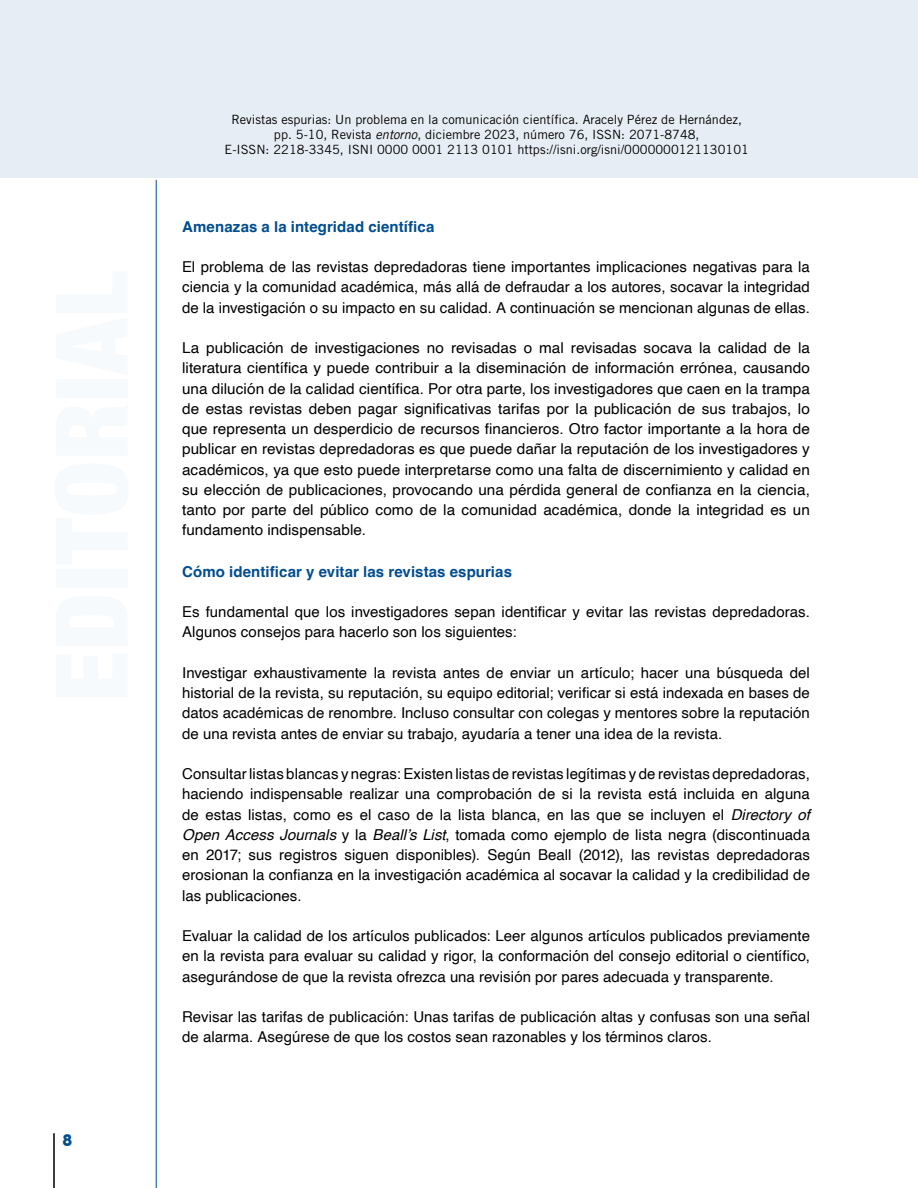
<style>
.page{position:relative;width:918px;height:1188px;background:#fff}
.page>*{position:absolute;margin:0;border:0;box-sizing:border-box;transform-origin:0 0}
.t1{font:900 16.5px "VAG Rounded";color:#004d8f}
.t2{font:15px/20.2px "Helvetica";letter-spacing:.005em;color:#000;text-align:justify}
.t3{font:700 15px "Helvetica";letter-spacing:.005em;color:#004d8f}
.t4{font:12.75px/15px "Trade Gothic";color:#000;text-align:center}
.s1{font-family:"Trade Gothic LT";font-style:italic}
.s2{font-style:italic}
</style>
<div class="page">
<hr style="left:53px;top:1133px;width:2px;height:55px;background:#000">
<div style="left:0;top:0;width:918px;height:178px;background:#e6edf4"></div>
<hr style="left:156px;top:180px;width:1px;height:1008px;background:#004d8f">
<p class="t1" style="left:63px;top:1130px;width:11px">8</p>
<p class="t4" style="left:225px;top:112px;width:526px">Revistas espurias: Un problema en la comunicación científica. Aracely Pérez de Hernández, pp. 5-10, Revista <span class="s1">entorno</span>, diciembre 2023, número 76, ISSN: 2071-8748,<br>E-ISSN: 2218-3345, ISNI 0000 0001 2113 0101 https://isni.org/isni/0000000121130101</p>
<p class="t3" style="left:182px;top:217px;width:254px">Amenazas a la integridad científica</p>
<p class="t2" style="left:182px;top:257px;width:629px">El problema de las revistas depredadoras tiene importantes implicaciones negativas para la ciencia y la comunidad académica, más allá de defraudar a los autores, socavar la integridad de la investigación o su impacto en su calidad. A continuación se mencionan algunas de ellas.</p>
<p class="t2" style="left:182px;top:338px;width:629px">La publicación de investigaciones no revisadas o mal revisadas socava la calidad de la literatura científica y puede contribuir a la diseminación de información errónea, causando una dilución de la calidad científica. Por otra parte, los investigadores que caen en la trampa de estas revistas deben pagar significativas tarifas por la publicación de sus trabajos, lo que representa un desperdicio de recursos financieros. Otro factor importante a la hora de publicar en revistas depredadoras es que puede dañar la reputación de los investigadores y académicos, ya que esto puede interpretarse como una falta de discernimiento y calidad en su elección de publicaciones, provocando una pérdida general de confianza en la ciencia, tanto por parte del público como de la comunidad académica, donde la integridad es un fundamento indispensable.</p>
<p class="t3" style="left:182px;top:562px;width:331px">Cómo identificar y evitar las revistas espurias</p>
<p class="t2" style="left:182px;top:602px;width:629px">Es fundamental que los investigadores sepan identificar y evitar las revistas depredadoras.<br>Algunos consejos para hacerlo son los siguientes:</p>
<p class="t2" style="left:182px;top:663px;width:629px">Investigar exhaustivamente la revista antes de enviar un artículo; hacer una búsqueda del historial de la revista, su reputación, su equipo editorial; verificar si está indexada en bases de datos académicas de renombre. Incluso consultar con colegas y mentores sobre la reputación de una revista antes de enviar su trabajo, ayudaría a tener una idea de la revista.</p>
<p class="t2" style="left:182px;top:764px;width:629px">Consultar listas blancas y negras: Existen listas de revistas legítimas y de revistas depredadoras, haciendo indispensable realizar una comprobación de si la revista está incluida en alguna de estas listas, como es el caso de la lista blanca, en las que se incluyen el <span class="s2">Directory of Open Access Journals</span> y la <span class="s2">Beall’s List</span>, tomada como ejemplo de lista negra (discontinuada en 2017; sus registros siguen disponibles). Según Beall (2012), las revistas depredadoras erosionan la confianza en la investigación académica al socavar la calidad y la credibilidad de las publicaciones.</p>
<p class="t2" style="left:182px;top:926px;width:629px">Evaluar la calidad de los artículos publicados: Leer algunos artículos publicados previamente en la revista para evaluar su calidad y rigor, la conformación del consejo editorial o científico, asegurándose de que la revista ofrezca una revisión por pares adecuada y transparente.</p>
<p class="t2" style="left:182px;top:1007px;width:629px">Revisar las tarifas de publicación: Unas tarifas de publicación altas y confusas son una señal de alarma. Asegúrese de que los costos sean razonables y los términos claros.</p>
</div>
